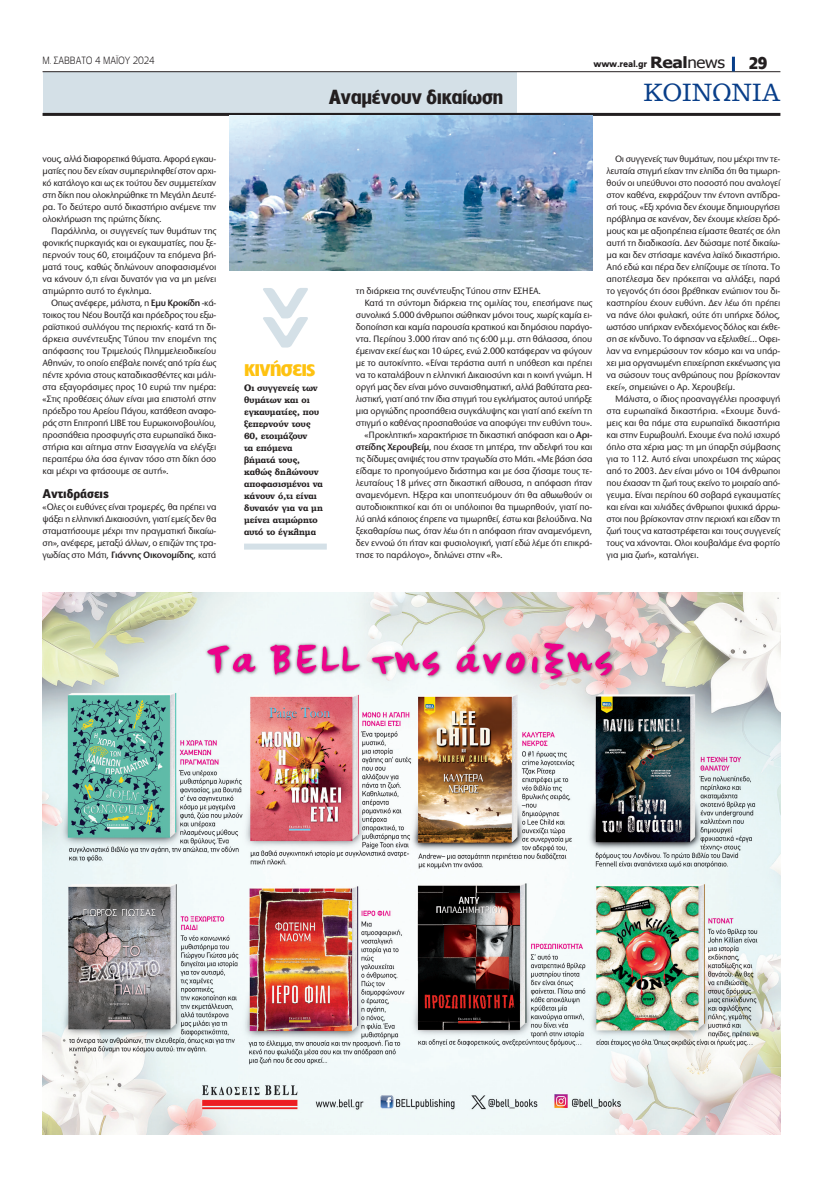
<style>
.page{position:relative;width:823px;height:1191px;background:#fff}
.page>*{position:absolute;margin:0;border:0;box-sizing:border-box;transform-origin:0 0}
.t1{font:24px "PF Clarendon";color:#083e89;scale:.96 1}
.t2{font:700 21px "PF Lounge";letter-spacing:-.02em;color:#fec210}
.t3{font:700 19px "PF Lounge";color:#231f20}
.t4{font:700 16px "PF Lounge";color:#231f20}
.t5{font:900 12px "PF Bell Gothic Text";letter-spacing:-.005em;color:#231f20}
.t6{font:300 10px "PF Lounge";letter-spacing:-.005em;color:#231f20;scale:.96 1}
.t7{font:500 9.6px/12px "Stone Sans ITC Hel";letter-spacing:-.02em;color:#231f20;text-align:justify;scale:.96 1}
.t8{font:700 9px/12px "PF Clarendon";color:#231f20;scale:.94 1}
.t9{font:900 9px "PF Catalog";letter-spacing:-.02em;color:#231f20;scale:.96 1}
.s1{font-weight:600}
.s2{font-family:"Tahoma";font-weight:700;font-size:15.5px}
.s3{font-family:"Tahoma";font-weight:400;font-size:15.5px}
</style>
<div class="page">
<div style="left:43px;top:72px;width:473px;height:41px;background:#d4e0e7"></div>
<hr style="left:43px;top:71px;width:737px;height:1px;background:#231f20">
<hr style="left:43px;top:113px;width:737px;height:3px;background:#231f20">
<hr style="left:731px;top:57px;width:3px;height:14px;background:#083e89">
<img style="left:43px;top:592px;width:737px;height:542px">
<div style="left:244px;top:543px;width:82px;height:6px;background:#d4e0e7"></div>
<svg style="left:263px;top:288px;width:45px;height:59px"></svg>
<img style="left:230px;top:116px;width:362px;height:154px">
<p class="t6" style="left:43px;top:55px;width:118px">Μ. ΣΑΒΒΑΤΟ 4 ΜΑΪΟΥ 2024</p>
<p class="t7" style="left:43px;top:153px;width:182px">νους, αλλά διαφορετικά θύματα. Αφορά εγκαυ&shy;ματίες που δεν είχαν συμπεριληφθεί στον αρχι&shy;κό κατάλογο και ως εκ τούτου δεν συμμετείχαν στη δίκη που ολοκληρώθηκε τη Μεγάλη Δευτέ&shy;ρα. Το δεύτερο αυτό δικαστήριο ανέμενε την ολοκλήρωση της πρώτης δίκης.</p>
<p class="t7" style="left:43px;top:225px;width:182px;text-indent:9px">Παράλληλα, οι συγγενείς των θυμάτων της φονικής πυρκαγιάς και οι εγκαυματίες, που ξε&shy;περνούν τους 60, ετοιμάζουν τα επόμενα βή&shy;ματά τους, καθώς δηλώνουν αποφασισμένοι να κάνουν ό,τι είναι δυνατόν για να μη μείνει ατιμώρητο αυτό το έγκλημα.</p>
<p class="t7" style="left:43px;top:297px;width:182px;text-indent:9px">Οπως ανέφερε, μάλιστα, η <span class="s1">Εμυ Κροκίδη</span> -κά&shy;τοικος του Νέου Βουτζά και πρόεδρος του εξω&shy;ραϊστικού συλλόγου της περιοχής- κατά τη δι&shy;άρκεια συνέντευξης Τύπου την επομένη της απόφασης του Τριμελούς Πλημμελειοδικείου Αθηνών, το οποίο επέβαλε ποινές από τρία έως πέντε χρόνια στους καταδικασθέντες και μάλι&shy;στα εξαγοράσιμες προς 10 ευρώ την ημέρα: «Στις προθέσεις όλων είναι μια επιστολή στην πρόεδρο του Αρείου Πάγου, κατάθεση αναφο&shy;ράς στη Επιτροπή LIBE του Ευρωκοινοβουλίου, προσπάθεια προσφυγής στα ευρωπαϊκά δικα&shy;στήρια και αίτημα στην Εισαγγελία να ελέγξει περαιτέρω όλα όσα έγιναν τόσο στη δίκη όσο και μέχρι να φτάσουμε σε αυτή».</p>
<p class="t5" style="left:43px;top:486px;width:68px">Αντιδράσεις</p>
<p class="t7" style="left:43px;top:501px;width:182px">«Ολες οι ευθύνες είναι τρομερές, θα πρέπει να ψάξει η ελληνική Δικαιοσύνη, γιατί εμείς δεν θα σταματήσουμε μέχρι την πραγματική δικαίω&shy;ση», ανέφερε, μεταξύ άλλων, ο επιζών της τρα&shy;γωδίας στο Μάτι, <span class="s1">Γιάννης Οικονομίδης</span>, κατά</p>
<p class="t9" style="left:593px;top:59px;width:138px">www.real.gr <span class="s2">Real</span><span class="s3">news</span></p>
<h3 class="t4" style="left:748px;top:54px;width:20px">29</h3>
<h3 class="t3" style="left:328px;top:86px;width:176px">Αναμένουν δικαίωση</h3>
<h1 class="t1" style="left:643px;top:80px;width:144px">ΚΟΙΝΩΝΙΑ</h1>
<h2 class="t2" style="left:244px;top:356px;width:72px">κινήσεις</h2>
<p class="t8" style="left:244px;top:381px;width:85px">Oι συγγενείς των θυμάτων και οι εγκαυματίες, που ξεπερνούν τους<br>60, ετοιμάζουν<br>τα επόμενα βήματά τους, καθώς δηλώνουν αποφασισμένοι να κάνουν ό,τι είναι δυνατόν για να μη μείνει ατιμώρητο αυτό το έγκλημα</p>
<p class="t7" style="left:356px;top:285px;width:194px">τη διάρκεια της συνέντευξης Τύπου στην ΕΣΗΕΑ.</p>
<p class="t7" style="left:364px;top:297px;width:239px">Κατά τη σύντομη διάρκεια της ομιλίας του, επεσήμανε πως</p>
<p class="t7" style="left:356px;top:309px;width:248px">συνολικά 5.000 άνθρωποι σώθηκαν μόνοι τους, χωρίς καμία ει-</p>
<p class="t7" style="left:356px;top:321px;width:248px">δοποίηση και καμία παρουσία κρατικού και δημόσιου παράγο-</p>
<p class="t7" style="left:356px;top:333px;width:248px">ντα. Περίπου 3.000 ήταν από τις 6:00 μ.μ. στη θάλασσα, όπου</p>
<p class="t7" style="left:356px;top:345px;width:248px">έμειναν εκεί έως και 10 ώρες, ενώ 2.000 κατάφεραν να φύγουν</p>
<p class="t7" style="left:356px;top:357px;width:247px">με το αυτοκίνητο. «Είναι τεράστια αυτή η υπόθεση και πρέπει</p>
<p class="t7" style="left:356px;top:369px;width:248px">να το καταλάβουν η ελληνική Δικαιοσύνη και η κοινή γνώμη. Η</p>
<p class="t7" style="left:356px;top:381px;width:248px">οργή μας δεν είναι μόνο συναισθηματική, αλλά βαθύτατα ρεα-</p>
<p class="t7" style="left:356px;top:393px;width:247px">λιστική, γιατί από την ίδια στιγμή του εγκλήματος αυτού υπήρξε</p>
<p class="t7" style="left:356px;top:405px;width:248px">μια οργιώδης προσπάθεια συγκάλυψης και γιατί από εκείνη τη</p>
<p class="t7" style="left:356px;top:417px;width:247px">στιγμή ο καθένας προσπαθούσε να αποφύγει την ευθύνη του».</p>
<p class="t7" style="left:364px;top:429px;width:239px">«Προκλητική» χαρακτήρισε τη δικαστική απόφαση και ο <span class="s1">Αρι-</span></p>
<p class="t7" style="left:356px;top:441px;width:248px"><span class="s1">στείδης Χερουβείμ</span>, που έχασε τη μητέρα, την αδελφή του και</p>
<p class="t7" style="left:356px;top:453px;width:248px">τις δίδυμες ανιψιές του στην τραγωδία στο Μάτι. «Με βάση όσα</p>
<p class="t7" style="left:356px;top:465px;width:248px">είδαμε το προηγούμενο διάστημα και με όσα ζήσαμε τους τε-</p>
<p class="t7" style="left:356px;top:477px;width:248px">λευταίους 18 μήνες στη δικαστική αίθουσα, η απόφαση ήταν</p>
<p class="t7" style="left:356px;top:489px;width:248px">αναμενόμενη. Ηξερα και υποπτευόμουν ότι θα αθωωθούν οι</p>
<p class="t7" style="left:356px;top:501px;width:248px">αυτοδιοικητικοί και ότι οι υπόλοιποι θα τιμωρηθούν, γιατί πο-</p>
<p class="t7" style="left:356px;top:513px;width:248px">λύ απλά κάποιος έπρεπε να τιμωρηθεί, έστω και βελούδινα. Να</p>
<p class="t7" style="left:356px;top:525px;width:248px">ξεκαθαρίσω πως, όταν λέω ότι η απόφαση ήταν αναμενόμενη,</p>
<p class="t7" style="left:356px;top:537px;width:248px">δεν εννοώ ότι ήταν και φυσιολογική, γιατί εδώ λέμε ότι επικρά-</p>
<p class="t7" style="left:356px;top:549px;width:154px">τησε το παράλογο», δηλώνει στην «R».</p>
<p class="t7" style="left:606px;top:153px;width:182px;text-indent:9px">Οι συγγενείς των θυμάτων, που μέχρι την τε&shy;λευταία στιγμή είχαν την ελπίδα ότι θα τιμωρη&shy;θούν οι υπεύθυνοι στο ποσοστό που αναλογεί στον καθένα, εκφράζουν την έντονη αντίδρα&shy;σή τους. «Εξι χρόνια δεν έχουμε δημιουργήσει πρόβλημα σε κανέναν, δεν έχουμε κλείσει δρό&shy;μους και με αξιοπρέπεια είμαστε θεατές σε όλη αυτή τη διαδικασία. Δεν δώσαμε ποτέ δικαίω&shy;μα και δεν στήσαμε κανένα λαϊκό δικαστήριο.<br>Από εδώ και πέρα δεν ελπίζουμε σε τίποτα. Το αποτέλεσμα δεν πρόκειται να αλλάξει, παρά το γεγονός ότι όσοι βρέθηκαν ενώπιον του δι&shy;καστηρίου έχουν ευθύνη. Δεν λέω ότι πρέπει να πάνε όλοι φυλακή, ούτε ότι υπήρχε δόλος, ωστόσο υπήρχαν ενδεχόμενος δόλος και έκθε&shy;ση σε κίνδυνο. Το άφησαν να εξελιχθεί… Οφει&shy;λαν να ενημερώσουν τον κόσμο και να υπάρ&shy;χει μια οργανωμένη επιχείρηση εκκένωσης για να σώσουν τους ανθρώπους που βρίσκονταν εκεί», σημειώνει ο Αρ. Χερουβείμ.</p>
<p class="t7" style="left:606px;top:393px;width:182px;text-indent:9px">Μάλιστα, ο ίδιος προαναγγέλλει προσφυγή στα ευρωπαϊκά δικαστήρια. «Εχουμε δυνά&shy;μεις και θα πάμε στα ευρωπαϊκά δικαστήρια και στην Ευρωβουλή. Εχουμε ένα πολύ ισχυρό όπλο στα χέρια μας: τη μη ύπαρξη σύμβασης για το 112. Αυτό είναι υποχρέωση της χώρας από το 2003. Δεν είναι μόνο οι 104 άνθρωποι που έχασαν τη ζωή τους εκείνο το μοιραίο από&shy;γευμα. Είναι περίπου 60 σοβαρά εγκαυματίες και είναι και χιλιάδες άνθρωποι ψυχικά άρρω&shy;στοι που βρίσκονταν στην περιοχή και είδαν τη ζωή τους να καταστρέφεται και τους συγγενείς τους να χάνονται. Ολοι κουβαλάμε ένα φορτίο για μια ζωή», καταλήγει.</p>
</div>
